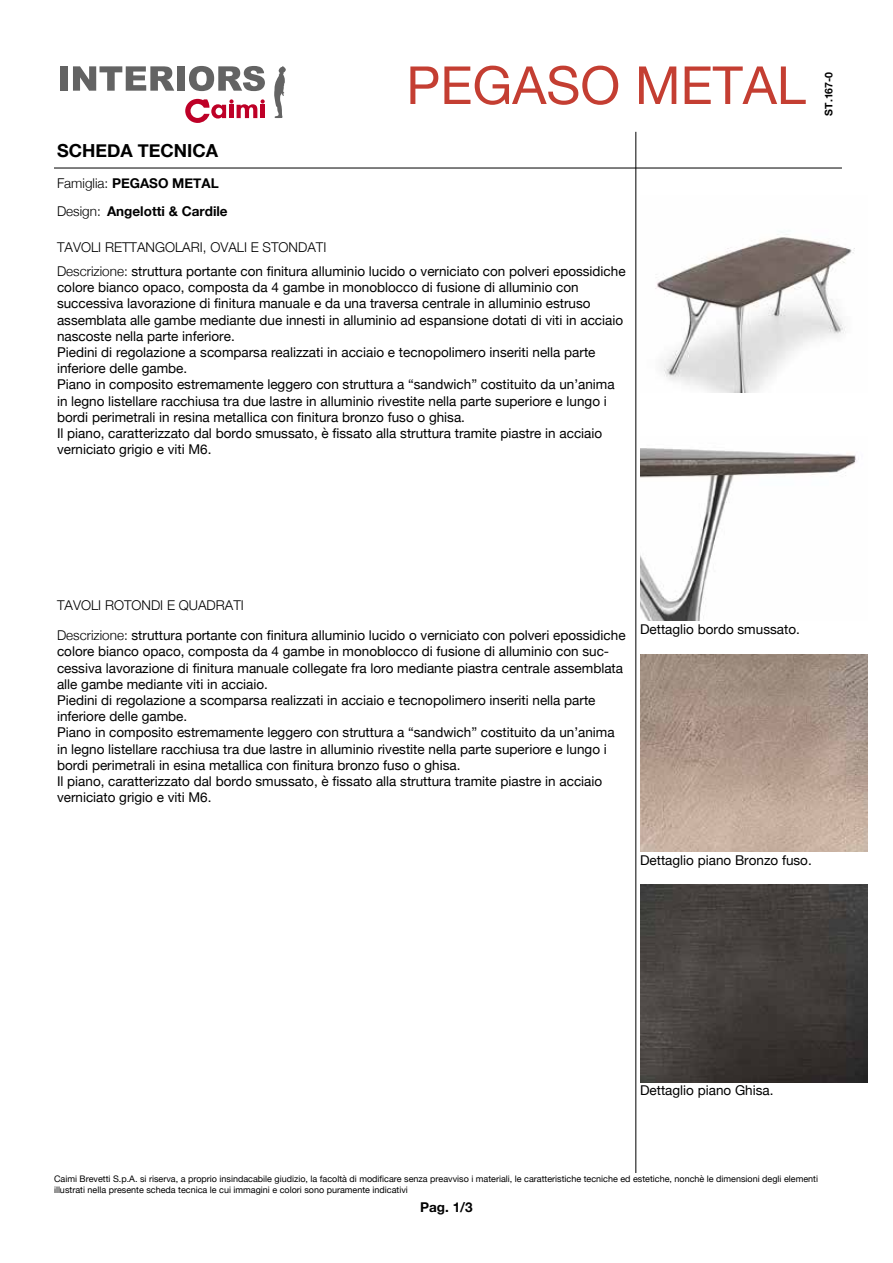
<style>
.page{position:relative;width:893px;height:1263px;background:#fff}
.page>*{position:absolute;margin:0;border:0;box-sizing:border-box;transform-origin:0 0}
.t1{font:52.5px "Helvetica Neue";color:#c43e32}
.t2{font:700 18px "Helvetica Neue";color:#000}
.t3{font:13.5px/16.2px "Helvetica Neue";color:#000}
.t4{font:300 13.5px "Helvetica Neue";color:#000}
.t5{font:700 13.5px/28.5px "Helvetica Neue";color:#000}
.t6{font:700 10.5px "Helvetica Neue";color:#000}
.t7{font:9px/10.8px "Helvetica Neue";color:#000}
.s1{font-weight:300}
</style>
<div class="page">
<hr style="left:54px;top:168px;width:788px;height:1px;background:#000">
<hr style="left:636px;top:132px;width:1px;height:1042px;background:#000">
<img style="left:655px;top:234px;width:200px;height:159px">
<img style="left:640px;top:654px;width:227px;height:198px">
<img style="left:640px;top:885px;width:227px;height:197px">
<img style="left:640px;top:448px;width:217px;height:173px">
<div style="left:60px;top:66px;width:8px;height:25px;background:#636363"></div>
<svg style="left:73px;top:66px;width:101px;height:25px"></svg>
<div style="left:177px;top:66px;width:8px;height:25px;background:#636363"></div>
<svg style="left:189px;top:66px;width:76px;height:25px"></svg>
<svg style="left:274px;top:66px;width:12px;height:52px"></svg>
<svg style="left:185px;top:99px;width:80px;height:24px"></svg>
<h2 class="t2" style="left:57px;top:137px;width:163px">SCHEDA TECNICA</h2>
<p class="t5" style="left:57px;top:169px;width:172px"><span class="s1">Famiglia:</span> PEGASO METAL<br><span class="s1">Design:</span> Angelotti &amp; Cardile</p>
<p class="t4" style="left:57px;top:239px;width:271px">TAVOLI RETTANGOLARI, OVALI E STONDATI</p>
<h1 class="t1" style="left:406px;top:47px;width:401px">PEGASO METAL</h1>
<p class="t6" style="left:821px;top:116px;width:45px;rotate:-90deg">ST.167-0</p>
<p class="t3" style="left:57px;top:264px;width:570px"><span class="s1">Descrizione:</span> struttura portante con finitura alluminio lucido o verniciato con polveri epossidiche colore bianco opaco, composta da 4 gambe in monoblocco di fusione di alluminio con successiva lavorazione di finitura manuale e da una traversa centrale in alluminio estruso assemblata alle gambe mediante due innesti in alluminio ad espansione dotati di viti in acciaio nascoste nella parte inferiore.<br>Piedini di regolazione a scomparsa realizzati in acciaio e tecnopolimero inseriti nella parte inferiore delle gambe.<br>Piano in composito estremamente leggero con struttura a “sandwich” costituito da un’anima in legno listellare racchiusa tra due lastre in alluminio rivestite nella parte superiore e lungo i bordi perimetrali in resina metallica con finitura bronzo fuso o ghisa.<br>Il piano, caratterizzato dal bordo smussato, è fissato alla struttura tramite piastre in acciaio verniciato grigio e viti M6.</p>
<p class="t4" style="left:57px;top:597px;width:188px">TAVOLI ROTONDI E QUADRATI</p>
<p class="t3" style="left:57px;top:628px;width:570px"><span class="s1">Descrizione:</span> struttura portante con finitura alluminio lucido o verniciato con polveri epossidiche colore bianco opaco, composta da 4 gambe in monoblocco di fusione di alluminio con suc&shy;cessiva lavorazione di finitura manuale collegate fra loro mediante piastra centrale assemblata alle gambe mediante viti in acciaio.<br>Piedini di regolazione a scomparsa realizzati in acciaio e tecnopolimero inseriti nella parte inferiore delle gambe.<br>Piano in composito estremamente leggero con struttura a “sandwich” costituito da un’anima in legno listellare racchiusa tra due lastre in alluminio rivestite nella parte superiore e lungo i bordi perimetrali in esina metallica con finitura bronzo fuso o ghisa.<br>Il piano, caratterizzato dal bordo smussato, è fissato alla struttura tramite piastre in acciaio verniciato grigio e viti M6.</p>
<p class="t3" style="left:640px;top:622px;width:161px">Dettaglio bordo smussato.</p>
<p class="t3" style="left:640px;top:852px;width:173px">Dettaglio piano Bronzo fuso.</p>
<p class="t3" style="left:640px;top:1083px;width:135px">Dettaglio piano Ghisa.</p>
<p class="t7" style="left:54px;top:1174px;width:766px">Caimi Brevetti S.p.A. si riserva, a proprio insindacabile giudizio, la facoltà di modificare senza preavviso i materiali, le caratteristiche tecniche ed estetiche, nonchè le dimensioni degli elementi illustrati nella presente scheda tecnica le cui immagini e colori sono puramente indicativi</p>
<p class="t5" style="left:420px;top:1193px;width:54px">Pag. 1/3</p>
</div>
